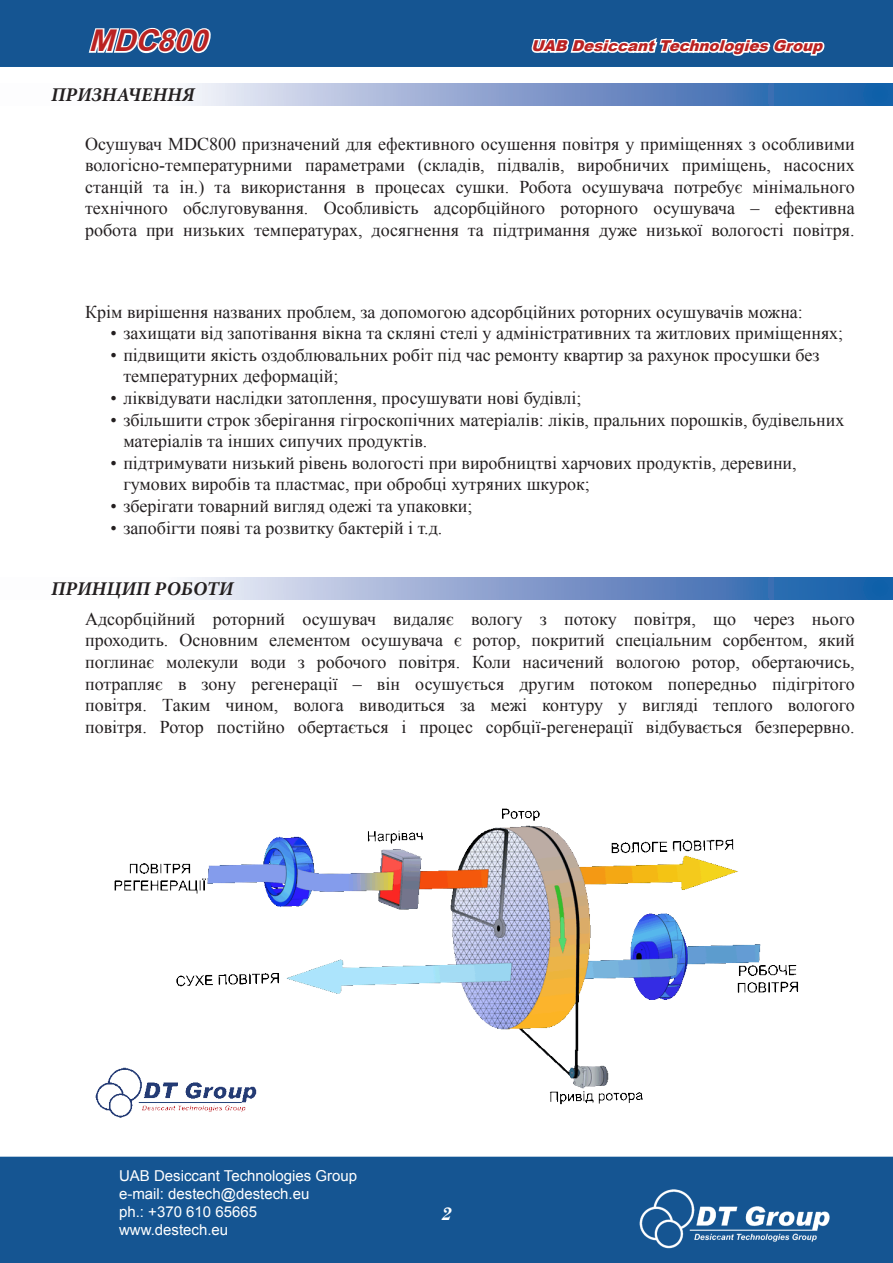
<style>
.page{position:relative;width:893px;height:1263px;background:#fff}
.page>*{position:absolute;margin:0;border:0;box-sizing:border-box;transform-origin:0 0}
.t1{font:italic 700 30px "Arial";color:#ba2222}
.t2{font:italic 700 19.5px "Minion Pro";color:#231f20}
.t3{font:18px/21.6px "Times New Roman";color:#231f20}
.t4{font:italic 700 18px "Century Schoolbook";color:#fff}
.t5{font:15px/18px "Arial";color:#fff}
.t6{font:italic 900 15px "Arial";color:#ba2222}
</style>
<div class="page">
<div style="left:0;top:0;width:893px;height:67px;background:#155592"></div>
<svg style="left:87px;top:9px;width:126px;height:47px"></svg>
<svg style="left:185px;top:577px;width:708px;height:22px;background:#809dcc"></svg>
<img style="left:95px;top:808px;width:704px;height:310px">
<svg style="left:185px;top:83px;width:708px;height:22px;background:#809dcc"></svg>
<svg style="left:529px;top:33px;width:298px;height:26px"></svg>
<div style="left:0;top:1157px;width:893px;height:106px;background:#155592"></div>
<img style="left:632px;top:1182px;width:197px;height:73px">
<h1 class="t1" style="left:89px;top:20px;width:131px">MDC800</h1>
<p class="t2" style="left:51px;top:81px;width:145px">ПРИЗНАЧЕННЯ</p>
<p class="t6" style="left:531px;top:35px;width:298px">UAB DesiccantTechnologiesGroup</p>
<p class="t3" style="left:85px;top:132px;width:771px;text-align:justify">Осушувач MDC800 призначений для ефективного осушення повітря у приміщеннях з особливими вологісно-температурними параметрами (складів, підвалів, виробничих приміщень, насосних станцій та ін.) та використання в процесах сушки. Робота осушувача потребує мінімального технічного обслуговування. Особливість адсорбційного роторного осушувача – ефективна робота при низьких температурах, досягнення та підтримання дуже низької вологості повітря.</p>
<p class="t3" style="left:85px;top:300px;width:719px">Крім вирішення названих проблем, за допомогою адсорбційних роторних осушувачів можна:</p>
<p class="t3" style="left:111px;top:322px;width:734px">• захищати від запотівання вікна та скляні стелі у адміністративних та житлових приміщеннях;</p>
<p class="t3" style="left:123px;top:343px;width:698px;text-indent:-13px">• підвищити якість оздоблювальних робіт під час ремонту квартир за рахунок просушки без температурних деформацій;</p>
<p class="t3" style="left:111px;top:387px;width:472px">• ліквідувати наслідки затоплення, просушувати нові будівлі;</p>
<p class="t3" style="left:123px;top:408px;width:723px;text-indent:-13px">• збільшити строк зберігання гігроскопічних матеріалів: ліків, пральних порошків, будівельних матеріалів та інших сипучих продуктів.</p>
<p class="t3" style="left:123px;top:451px;width:675px;text-indent:-13px">• підтримувати низький рівень вологості при виробництві харчових продуктів, деревини, гумових виробів та пластмас, при обробці хутряних шкурок;</p>
<p class="t3" style="left:111px;top:495px;width:363px">• зберігати товарний вигляд одежі та упаковки;</p>
<p class="t3" style="left:111px;top:516px;width:333px">• запобігти появі та розвитку бактерій і т.д.</p>
<p class="t2" style="left:51px;top:575px;width:184px">ПРИНЦИП РОБОТИ</p>
<p class="t3" style="left:85px;top:607px;width:771px;text-align:justify">Адсорбційний роторний осушувач видаляє вологу з потоку повітря, що через нього проходить. Основним елементом осушувача є ротор, покритий спеціальним сорбентом, який поглинає молекули води з робочого повітря. Коли насичений вологою ротор, обертаючись, потрапляє в зону регенерації – він осушується другим потоком попередньо підігрітого повітря. Таким чином, волога виводиться за межі контуру у вигляді теплого вологого повітря. Ротор постійно обертається і процес сорбції-регенерації відбувається безперервно.</p>
<p class="t5" style="left:119px;top:1166px;width:240px">UAB Desiccant Technologies Group e-mail: destech@destech.eu<br>ph.: +370 610 65665 www.destech.eu</p>
<p class="t4" style="left:441px;top:1199px;width:12px">2</p>
</div>
